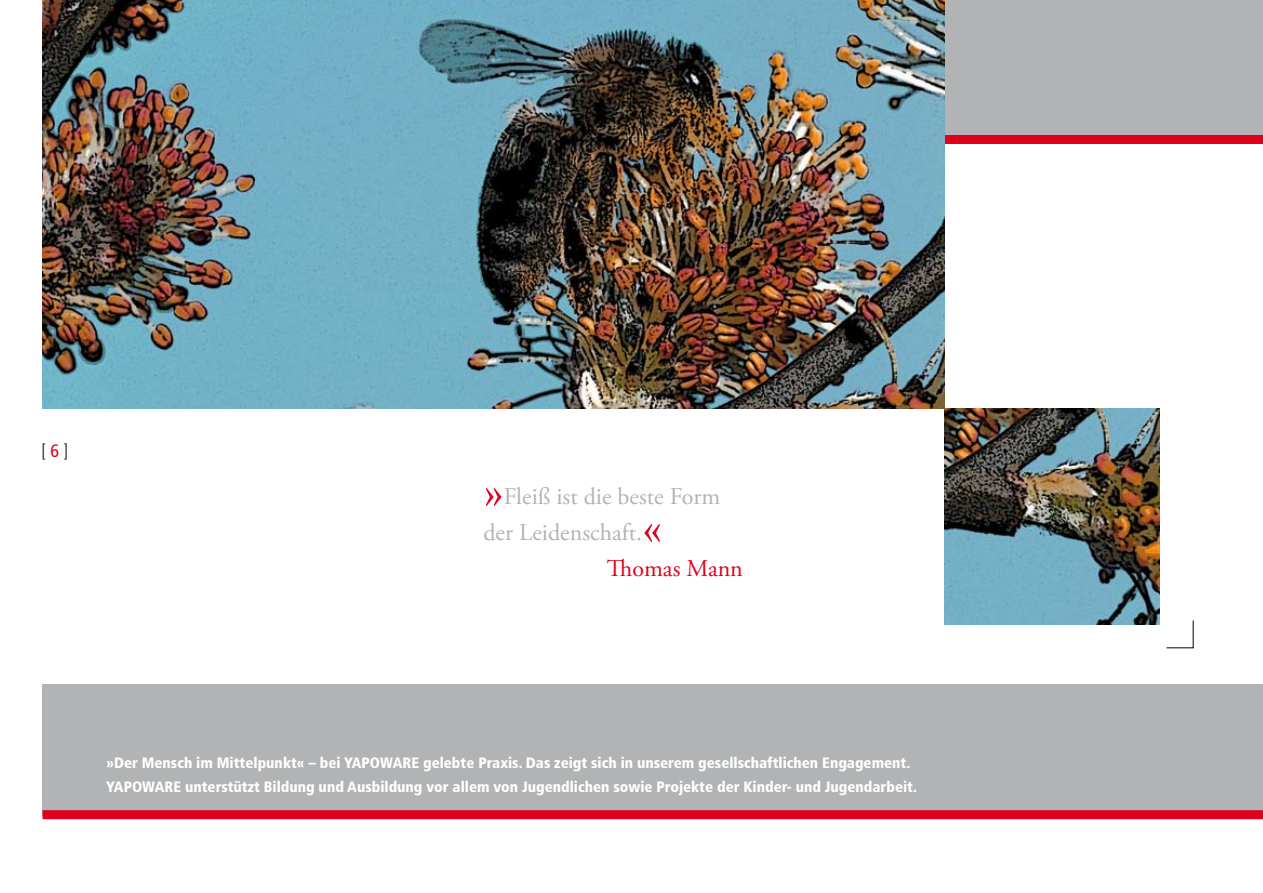
<style>
.page{position:relative;width:1263px;height:893px;background:#fff}
.page>*{position:absolute;margin:0;border:0;box-sizing:border-box;transform-origin:0 0}
.t1{font:54px "Adobe Garamond Pro";color:#e2001a}
.t2{font:24px/36px "Adobe Garamond Pro";color:#b1b3b4}
.t3{font:24px "Adobe Garamond Pro";color:#e2001a}
.t4{font:300 condensed 18px "Frutiger";color:#000}
.t5{font:900 condensed 15px/24px "Frutiger";color:#fff}
.s1{font-weight:400;color:#e2001a}
</style>
<div class="page">
<div style="left:943px;top:0;width:320px;height:136px;background:#b1b3b4"></div>
<div style="left:938px;top:135px;width:325px;height:9px;background:#e2001a"></div>
<div style="left:43px;top:685px;width:1220px;height:131px;background:#b1b3b4"></div>
<svg style="left:1166px;top:620px;width:27px;height:28px"></svg>
<div style="left:43px;top:810px;width:1220px;height:9px;background:#e2001a"></div>
<img style="left:944px;top:408px;width:216px;height:216px">
<img style="left:43px;top:0;width:901px;height:408px">
<p class="t4" style="left:41px;top:441px;width:28px">[ <span class="s1">6</span>]</p>
<h2 class="t2" style="left:483px;top:479px;width:238px;text-indent:20px">Fleiß ist die beste Form der Leidenschaft.</h2>
<h1 class="t1" style="left:483px;top:458px;width:22px">»</h1>
<h1 class="t1" style="left:642px;top:494px;width:22px">«</h1>
<h2 class="t3" style="left:607px;top:554px;width:138px">Thomas Mann</h2>
<p class="t5" style="left:106px;top:751px;width:812px">»Der Mensch im Mittelpunkt« – bei YAPOWARE gelebte Praxis. Das zeigt sich in unserem gesellschaftlichen Engagement.<br>YAPOWARE unterstützt Bildung und Ausbildung vor allem von Jugendlichen sowie Projekte der Kinder- und Jugendarbeit.</p>
</div>
